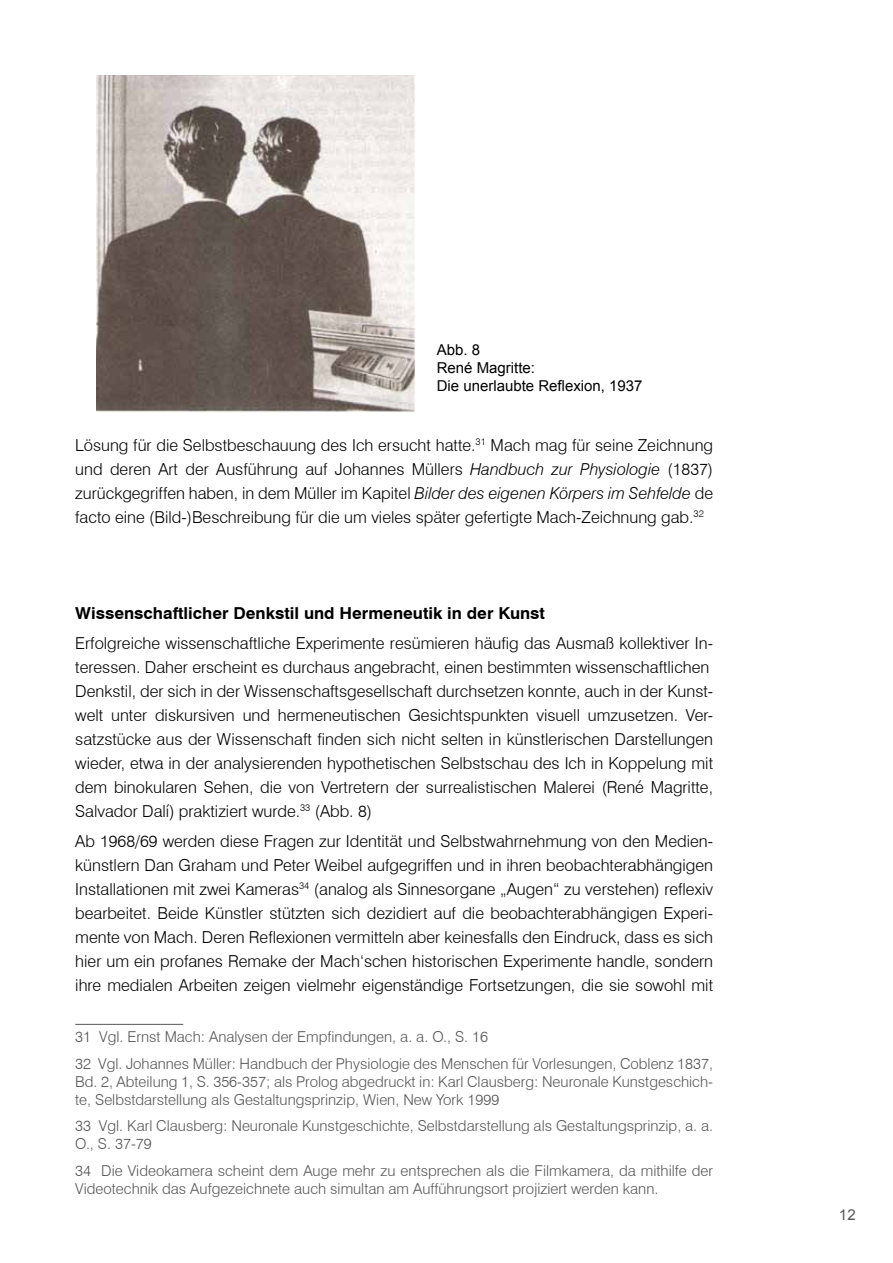
<style>
.page{position:relative;width:893px;height:1263px;background:#fff}
.page>*{position:absolute;margin:0;border:0;box-sizing:border-box;transform-origin:0 0}
.t1{font:300 16.5px/24px "Swiss 721 BT";color:#000;text-align:justify}
.t2{font:700 16.5px "Swiss 721 BT";color:#000}
.t3{font:300 15px/18px "Swiss 721 BT";color:#565655}
.t4{font:15px/18px "Arial";color:#000}
.t5{font:15px "Arial";color:#565655}
.s1{font-style:italic}
</style>
<div class="page">
<hr style="left:75px;top:1024px;width:108px;height:1px;background:#565655">
<img style="left:97px;top:75px;width:318px;height:338px">
<p class="t4" style="left:437px;top:341px;width:207px">Abb. 8<br>René Magritte:<br>Die unerlaubte Reflexion, 1937</p>
<p class="t1" style="left:75px;top:432px;width:639px">Lösung für die Selbstbeschauung des Ich ersucht hatte.<sup>31</sup> Mach mag für seine Zeichnung und deren Art der Ausführung auf Johannes Müllers <span class="s1">Handbuch zur Physiologie</span> (1837) zurückgegriffen haben, in dem Müller im Kapitel <span class="s1">Bilder des eigenen Körpers im Sehfelde</span> de facto eine (Bild-)Beschreibung für die um vieles später gefertigte Mach-Zeichnung gab.<sup>32</sup></p>
<p class="t2" style="left:75px;top:603px;width:471px">Wissenschaftlicher Denkstil und Hermeneutik in der Kunst</p>
<p class="t1" style="left:75px;top:630px;width:639px;text-align:left">Erfolgreiche wissenschaftliche Experimente resümieren häufig das Ausmaß kollektiver In&shy;teressen. Daher erscheint es durchaus angebracht, einen bestimmten wissenschaftlichen Denkstil, der sich in der Wissenschaftsgesellschaft durchsetzen konnte, auch in der Kunst&shy;welt unter diskursiven und hermeneutischen Gesichtspunkten visuell umzusetzen. Ver&shy;satzstücke aus der Wissenschaft finden sich nicht selten in künstlerischen Darstellungen wieder, etwa in der analysierenden hypothetischen Selbstschau des Ich in Koppelung mit dem binokularen Sehen, die von Vertretern der surrealistischen Malerei (René Magritte, Salvador Dalí) praktiziert wurde.<sup>33</sup> (Abb. 8)</p>
<p class="t1" style="left:75px;top:828px;width:639px">Ab 1968/69 werden diese Fragen zur Identität und Selbstwahrnehmung von den Medien&shy;künstlern Dan Graham und Peter Weibel aufgegriffen und in ihren beobachterabhängigen Installationen mit zwei Kameras<sup>34</sup> (analog als Sinnesorgane „Augen“ zu verstehen) reflexiv bearbeitet. Beide Künstler stützten sich dezidiert auf die beobachterabhängigen Experi&shy;mente von Mach. Deren Reflexionen vermitteln aber keinesfalls den Eindruck, dass es sich hier um ein profanes Remake der Mach‘schen historischen Experimente handle, sondern ihre medialen Arbeiten zeigen vielmehr eigenständige Fortsetzungen, die sie sowohl mit</p>
<p class="t3" style="left:75px;top:1024px;width:639px;line-height:26.5px">31 Vgl. Ernst Mach: Analysen der Empfindungen, a. a. O., S. 16<br>32 Vgl. Johannes Müller: Handbuch der Physiologie des Menschen für Vorlesungen, Coblenz 1837,</p>
<p class="t3" style="left:75px;top:1072px;width:639px">Bd. 2, Abteilung 1, S. 356-357; als Prolog abgedruckt in: Karl Clausberg: Neuronale Kunstgeschich&shy;te, Selbstdarstellung als Gestaltungsprinzip, Wien, New York 1999</p>
<p class="t3" style="left:75px;top:1117px;width:639px">33 Vgl. Karl Clausberg: Neuronale Kunstgeschichte, Selbstdarstellung als Gestaltungsprinzip, a. a.<br>O., S. 37-79</p>
<p class="t3" style="left:75px;top:1161px;width:639px">34 Die Videokamera scheint dem Auge mehr zu entsprechen als die Filmkamera, da mithilfe der<br>Videotechnik das Aufgezeichnete auch simultan am Aufführungsort projiziert werden kann.</p>
<p class="t5" style="left:839px;top:1205px;width:18px">12</p>
</div>
